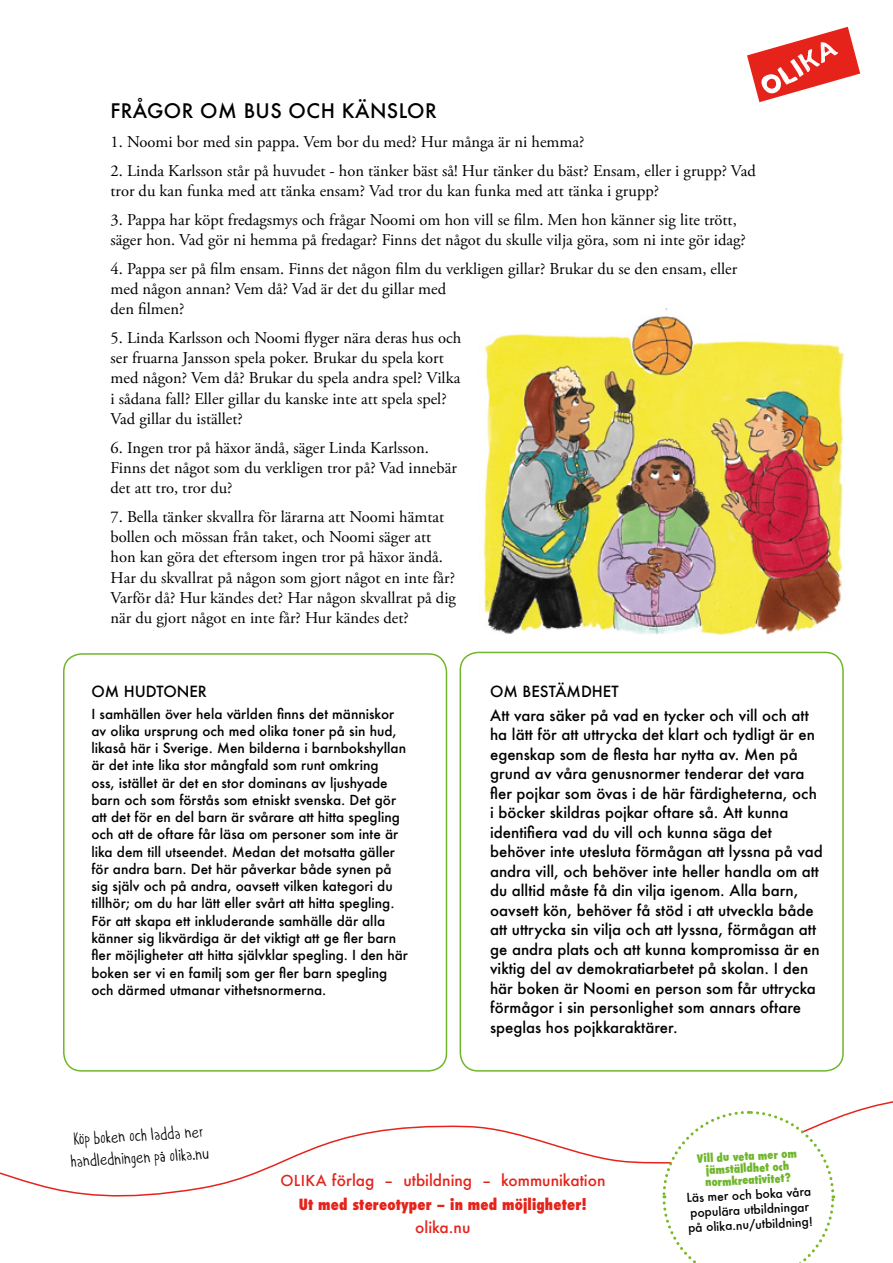
<style>
.page{position:relative;width:893px;height:1263px;background:#fff}
.page>*{position:absolute;margin:0;border:0;box-sizing:border-box;transform-origin:0 0}
.t1{font:500 19.5px "Futura";letter-spacing:.02em;color:#000}
.t2{font:17.25px/22.2px "Itchy Handwriting";color:#000}
.t3{font:16.5px/20.2px "Adobe Garamond Pro";color:#000}
.t4{font:500 15.45px "Futura";color:#e5231b}
.t5{font:500 15px/19.5px "Futura";color:#000}
.t6{font:800 condensed 15px "Futura";letter-spacing:.01em;color:#e5231b}
.t7{font:500 13.5px/17.2px "Futura";color:#000}
.t8{font:500 12px/15px "Futura";color:#000}
.t9{font:800 condensed 11.25px/12px "Futura";color:#70b62c;text-align:center}
.s1{font-size:14.7px}
</style>
<div class="page">
<svg style="left:747px;top:27px;width:113px;height:75px"></svg>
<img style="left:483px;top:308px;width:363px;height:326px">
<svg style="left:0;top:983px;width:893px;height:214px"></svg>
<svg style="left:661px;top:1109px;width:175px;height:154px"></svg>
<p class="t1" style="left:111px;top:98px;width:328px">FRÅGOR OM BUS OCH KÄNSLOR</p>
<p class="t3" style="left:111px;top:132px;width:475px">1. Noomi bor med sin pappa. Vem bor du med? Hur många är ni hemma?</p>
<p class="t3" style="left:111px;top:161px;width:647px">2. Linda Karlsson står på huvudet - hon tänker bäst så! Hur tänker du bäst? Ensam, eller i grupp? Vad tror du kan funka med att tänka ensam? Vad tror du kan funka med att tänka i grupp?</p>
<p class="t3" style="left:111px;top:210px;width:637px">3. Pappa har köpt fredagsmys och frågar Noomi om hon vill se film. Men hon känner sig lite trött, säger hon. Vad gör ni hemma på fredagar? Finns det något du skulle vilja göra, som ni inte gör idag?</p>
<p class="t3" style="left:111px;top:259px;width:628px">4. Pappa ser på film ensam. Finns det någon film du verkligen gillar? Brukar du se den ensam, eller med någon annan? Vem då? Vad är det du gillar med<br>den filmen?</p>
<p class="t3" style="left:111px;top:328px;width:352px">5. Linda Karlsson och Noomi flyger nära deras hus och ser fruarna Jansson spela poker. Brukar du spela kort med någon? Vem då? Brukar du spela andra spel? Vilka i sådana fall? Eller gillar du kanske inte att spela spel?<br>Vad gillar du istället?</p>
<p class="t3" style="left:111px;top:438px;width:348px">6. Ingen tror på häxor ändå, säger Linda Karlsson.<br>Finns det något som du verkligen tror på? Vad innebär det att tro, tror du?</p>
<p class="t3" style="left:111px;top:507px;width:347px">7. Bella tänker skvallra för lärarna att Noomi hämtat bollen och mössan från taket, och Noomi säger att hon kan göra det eftersom ingen tror på häxor ändå.<br>Har du skvallrat på någon som gjort något en inte får?<br>Varför då? Hur kändes det? Har någon skvallrat på dig när du gjort något en inte får? Hur kändes det?</p>
<p class="t5" style="left:91px;top:682px;width:117px">OM HUDTONER</p>
<p class="t7" style="left:91px;top:705px;width:318px">I samhällen över hela världen finns det människor av olika ursprung och med olika toner på sin hud, likaså här i Sverige. Men bilderna i barnbokshyllan är det inte lika stor mångfald som runt omkring<br>oss, istället är det en stor dominans av ljushyade barn och som förstås som etniskt svenska. Det gör att det för en del barn är svårare att hitta spegling och att de oftare får läsa om personer som inte är lika dem till utseendet. Medan det motsatta gäller för andra barn. Det här påverkar både synen på sig själv och på andra, oavsett vilken kategori du tillhör; om du har lätt eller svårt att hitta spegling.<br>För att skapa ett inkluderande samhälle där alla känner sig likvärdiga är det viktigt att ge fler barn fler möjligheter att hitta självklar spegling. I den här boken ser vi en familj som ger fler barn spegling och därmed utmanar vithetsnormerna.</p>
<p class="t5" style="left:490px;top:679px;width:320px;line-height:23.7px">OM BESTÄMDHET<br>Att vara säker på vad en tycker och vill och att</p>
<p class="t5" style="left:490px;top:725px;width:334px">ha lätt för att uttrycka det klart och tydligt är en egenskap som de flesta har nytta av. Men på grund av våra genusnormer tenderar det vara fler pojkar som övas i de här färdigheterna, och i böcker skildras pojkar oftare så. Att kunna identifiera vad du vill och kunna säga det behöver inte utesluta förmågan att lyssna på vad andra vill, och behöver inte heller handla om att du alltid måste få din vilja igenom. Alla barn, oavsett kön, behöver få stöd i att utveckla både att uttrycka sin vilja och att lyssna, förmågan att ge andra plats och att kunna kompromissa är en viktig del av demokratiarbetet på skolan. I den här boken är Noomi en person som får uttrycka förmågor i sin personlighet som annars oftare speglas hos pojkkaraktärer.</p>
<p class="t2" style="left:69px;top:1128px;width:140px;rotate:-3deg">Köp boken och ladda ner handledningen på olika.nu</p>
<p class="t4" style="left:280px;top:1170px;width:327px"><span class="s1">OLIKA</span> förlag – utbildning – kommunikation</p>
<p class="t6" style="left:299px;top:1194px;width:289px">Ut med stereotyper – in med möjligheter!</p>
<p class="t4" style="left:415px;top:1216px;width:57px">olika.nu</p>
<p class="t9" style="left:697px;top:1153px;width:101px;rotate:-3deg">Vill du veta mer om jämställdhet och normkreativitet?</p>
<p class="t8" style="left:686px;top:1190px;width:126px;rotate:-3deg">Läs mer och boka våra populära utbildningar på olika.nu/utbildning!</p>
</div>
